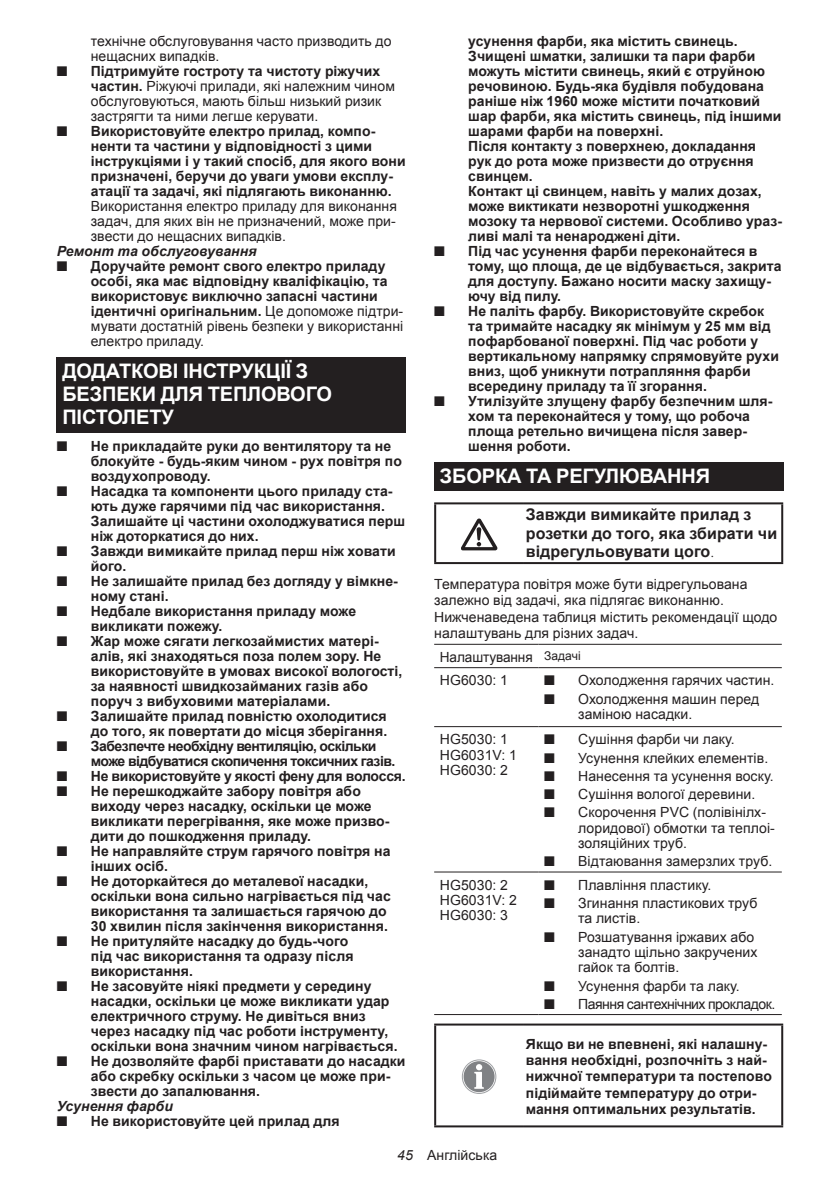
<style>
.page{position:relative;width:840px;height:1191px;background:#fff}
.page>*{position:absolute;margin:0;border:0;box-sizing:border-box;transform-origin:0 0}
.t1{font:700 20px/23.4px "Arial";letter-spacing:-.01em;color:#fff}
.t2{font:700 16px/18.8px "Arial";letter-spacing:.005em;color:#231f20}
.t3{font:700 14px/15px "Arial";letter-spacing:.005em;color:#231f20}
.t4{font:14px/18.2px "Arial";letter-spacing:.005em;color:#231f20}
.t5{font:14px/18.2px "Arial";letter-spacing:-.035em;color:#231f20}
.t6{font:italic 700 14px "Arial";letter-spacing:.005em;color:#231f20}
.s1{font-weight:700}
.s2{font-weight:400}
.s3{font-family:"Adobe Song Std";font-weight:300}
.s4{font-size:12px}
.s5{font-style:italic}
</style>
<div class="page">
<div style="left:57px;top:357px;width:348px;height:76px;background:#231f20"></div>
<div style="left:434px;top:462px;width:348px;height:29px;background:#231f20"></div>
<hr style="left:434px;top:502px;width:88px;height:2px;background:#231f20">
<hr style="left:434px;top:504px;width:2px;height:58px;background:#231f20">
<hr style="left:522px;top:502px;width:260px;height:2px;background:#231f20">
<hr style="left:780px;top:504px;width:2px;height:58px;background:#231f20">
<hr style="left:434px;top:562px;width:88px;height:2px;background:#231f20">
<hr style="left:522px;top:562px;width:260px;height:2px;background:#231f20">
<svg style="left:461px;top:518px;width:36px;height:32px"></svg>
<hr style="left:434px;top:644px;width:104px;height:1px;background:#231f20">
<hr style="left:538px;top:644px;width:243px;height:1px;background:#231f20">
<hr style="left:434px;top:667px;width:104px;height:1px;background:#231f20">
<hr style="left:538px;top:667px;width:243px;height:1px;background:#231f20">
<hr style="left:434px;top:726px;width:104px;height:1px;background:#231f20">
<hr style="left:538px;top:726px;width:243px;height:1px;background:#231f20">
<hr style="left:434px;top:871px;width:104px;height:1px;background:#231f20">
<hr style="left:538px;top:871px;width:243px;height:1px;background:#231f20">
<hr style="left:434px;top:1014px;width:104px;height:1px;background:#231f20">
<hr style="left:538px;top:1014px;width:243px;height:1px;background:#231f20">
<hr style="left:434px;top:1023px;width:88px;height:2px;background:#231f20">
<hr style="left:434px;top:1025px;width:2px;height:100px;background:#231f20">
<hr style="left:522px;top:1023px;width:260px;height:2px;background:#231f20">
<hr style="left:780px;top:1025px;width:2px;height:100px;background:#231f20">
<hr style="left:434px;top:1125px;width:88px;height:2px;background:#231f20">
<hr style="left:522px;top:1125px;width:260px;height:2px;background:#231f20">
<div style="left:463px;top:1061px;width:31px;height:31px;background:#808285;border-radius:50%"></div>
<div style="left:461px;top:1059px;width:35px;height:34px;border:1px solid #9d9fa2;border-radius:50%"></div>
<div style="left:475px;top:1064px;width:7px;height:6px;background:#fff;border-radius:50%"></div>
<svg style="left:474px;top:1071px;width:9px;height:17px"></svg>
<p class="t4" style="left:91px;top:34px;width:302px;line-height:15px">технічне обслуговування часто призводить до нещасних випадків.</p>
<p class="t4" style="left:91px;top:64px;width:305px;line-height:15px"><span class="s1">Підтримуйте гостроту та чистоту ріжучих частин.</span> Ріжуючі прилади, які належним чином обслуговуються, мають більш низький ризик застрягти та ними легше керувати.</p>
<p class="t3" style="left:91px;top:124px;width:316px">Використовуйте електро прилад, компо&shy;ненти та частини у відповідності з цими інструкціями і у такий спосіб, для якого вони призначені, беручи до уваги умови експлу&shy;атації та задачі, які підлягають виконанню.</p>
<p class="t4" style="left:91px;top:199px;width:307px;line-height:15px;text-align:justify">Використання електро приладу для виконання задач, для яких він не призначений, може при&shy;звести до нещасних випадків.</p>
<p class="t6" style="left:57px;top:242px;width:201px">Ремонт та обслуговування</p>
<p class="t3" style="left:91px;top:259px;width:314px">Доручайте ремонт свого електро приладу особі, яка має відповідну кваліфікацію, та використовує виключно запасні частини ідентичні оригінальним. <span class="s2">Це допоможе підтри&shy;мувати достатній рівень безпеки у використанні електро приладу.</span></p>
<h1 class="t1" style="left:62px;top:359px;width:271px">ДОДАТКОВІ ІНСТРУКЦІЇ З<br>БЕЗПЕКИ ДЛЯ ТЕПЛОВОГО<br>ПІСТОЛЕТУ</h1>
<p class="t3" style="left:91px;top:439px;width:316px">Не прикладайте руки до вентилятору та не блокуйте - будь-яким чином - рух повітря по воздухопроводу.<br>Насадка та компоненти цього приладу ста&shy;ють дуже гарячими під час використання.<br>Залишайте ці частини охолоджуватися перш ніж доторкатися до них.<br>Завжди вимикайте прилад перш ніж ховати його.<br>Не залишайте прилад без догляду у вімкне&shy;ному стані.<br>Недбале використання приладу може викликати пожежу.<br>Жар може сягати легкозаймистих матері&shy;алів, які знаходяться поза полем зору. Не використовуйте в умовах високої вологості, за наявності швидкозайманих газів або поруч з вибуховими матеріалами.<br>Залишайте прилад повністю охолодитися до того, як повертати до місця зберігання.<br>Забезпечте необхідну вентиляцію, оскільки може відбуватися скопичення токсичних газів.<br>Не використовуйте у якості фену для волосся.<br>Не перешкоджайте забору повітря або виходу через насадку, оскільки це може викликати перегрівання, яке може призво&shy;дити до пошкодження приладу.<br>Не направляйте струм гарячого повітря на інших осіб.<br>Не доторкайтеся до металевої насадки, оскільки вона сильно нагрівається під час використання та залишається гарячою до 30 хвилин після закінчення використання.<br>Не притуляйте насадку до будь-чого<br>під час використання та одразу після використання.<br>Не засовуйте ніякі предмети у середину насадки, оскільки це може викликати удар електричного струму. Не дивіться вниз через насадку під час роботи інструменту, оскільки вона значним чином нагрівається.<br>Не дозволяйте фарбі приставати до насадки або скребку оскільки з часом це може при&shy;звести до запалювання.</p>
<p class="t6" style="left:57px;top:1096px;width:118px">Усунення фарби</p>
<p class="t3" style="left:91px;top:1113px;width:250px">Не використовуйте цей прилад для</p>
<p class="t3" style="left:468px;top:34px;width:315px">усунення фарби, яка містить свинець.<br>Зчищені шматки, залишки та пари фарби можуть містити свинець, який є отруйною речовиною. Будь-яка будівля побудована раніше ніж 1960 може містити початковий шар фарби, яка містить свинець, під іншими шарами фарби на поверхні.<br>Після контакту з поверхнею, докладання рук до рота може призвести до отруєння свинцем.<br>Контакт ці свинцем, навіть у малих дозах, може виктикати незворотні ушкодження мозоку та нервової системи. Особливо ураз&shy;ливі малі та ненароджені діти.<br>Під час усунення фарби переконайтеся в тому, що площа, де це відбувається, закрита для доступу. Бажано носити маску захищу&shy;ючу від пилу.<br>Не паліть фарбу. Використовуйте скребок та тримайте насадку як мінімум у 25 мм від пофарбованої поверхні. Під час роботи у вертикальному напрямку спрямовуйте рухи вниз, щоб уникнути потрапляння фарби всередину приладу та її згорання.<br>Утилізуйте злущену фарбу безпечним шля&shy;хом та переконайтеся у тому, що робоча площа ретельно вичищена після завер&shy;шення роботи.</p>
<h1 class="t1" style="left:439px;top:464px;width:272px">ЗБОРКА ТА РЕГУЛЮВАННЯ</h1>
<p class="t2" style="left:525px;top:505px;width:253px">Завжди вимикайте прилад з розетки до того, яка збирати чи відрегульовувати цого<span class="s3">.</span></p>
<p class="t4" style="left:434px;top:576px;width:344px;line-height:16.4px">Температура повітря може бути відрегульована залежно від задачі, яка підлягає виконанню.<br>Нижченаведена таблиця містить рекомендації щодо налаштувань для різних задач.</p>
<p class="t4" style="left:439px;top:645px;width:142px;line-height:23.4px">Налаштування <span class="s4">Задачі<br></span>HG6030: 1</p>
<p class="t4" style="left:578px;top:671px;width:198px">Охолодження гарячих частин.<br>Охолодження машин перед</p>
<p class="t4" style="left:578px;top:705px;width:115px">заміною насадки.</p>
<p class="t4" style="left:439px;top:732px;width:78px;line-height:15.4px">HG5030: 1<br>HG6031V: 1<br>HG6030: 2</p>
<p class="t4" style="left:578px;top:730px;width:197px">Сушіння фарби чи лаку.<br>Усунення клейких елементів.<br>Нанесення та усунення воску.<br>Сушіння вологої деревини.<br>Скорочення PVC (полівінілх-</p>
<p class="t4" style="left:578px;top:820px;width:198px;line-height:15.4px">лоридової) обмотки та теплоі&shy;золяційних труб.</p>
<p class="t4" style="left:578px;top:852px;width:195px">Відтаювання замерзлих труб.</p>
<p class="t4" style="left:439px;top:877px;width:78px;line-height:15.4px">HG5030: 2<br>HG6031V: 2<br>HG6030: 3</p>
<p class="t4" style="left:578px;top:875px;width:181px">Плавління пластику.<br>Згинання пластикових труб</p>
<p class="t4" style="left:578px;top:909px;width:177px">та листів.<br>Розшатування іржавих або</p>
<p class="t4" style="left:578px;top:944px;width:181px;line-height:15.4px">занадто щільно закручених гайок та болтів.</p>
<p class="t5" style="left:578px;top:976px;width:198px">Усунення фарби та лаку.<br>Паяння сантехнічних прокладок.</p>
<p class="t3" style="left:525px;top:1036px;width:247px;line-height:16.4px">Якщо ви не впевнені, які налашну&shy;вання необхідні, розпочніть з най&shy;нижчної температури та постепово підіймайте температуру до отри&shy;мання оптимальних результатів.</p>
<p class="t4" style="left:397px;top:1146px;width:101px"><span class="s5">45</span> Англійська</p>
</div>
